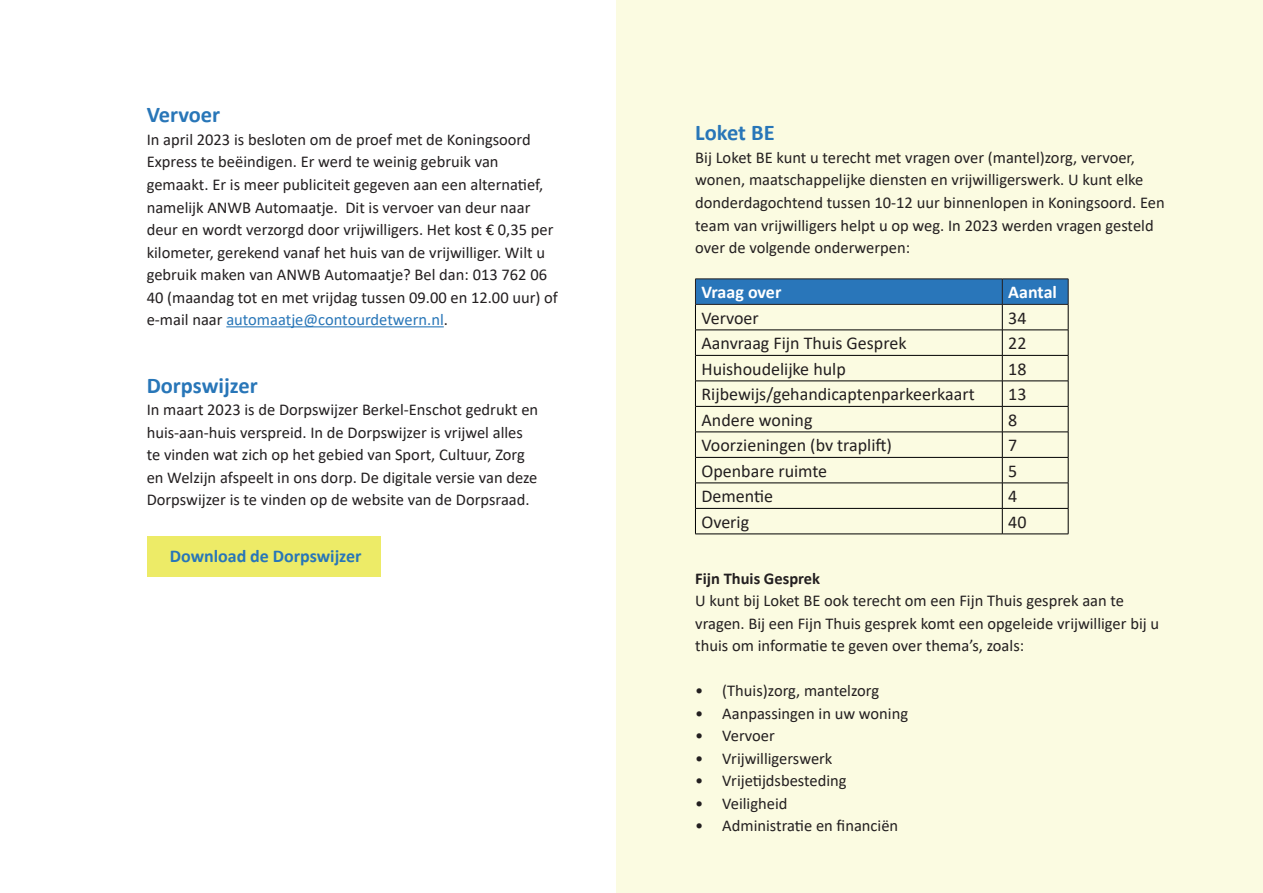
<style>
.page{position:relative;width:1263px;height:893px;background:#fff}
.page>*{position:absolute;margin:0;border:0;box-sizing:border-box;transform-origin:0 0}
.t1{font:700 22.5px "Calibri";color:#2876b8}
.t2{font:18px "Calibri";color:#231f20}
.t3{font:700 18px "Calibri";color:#2876b8}
.t4{font:700 18px "Calibri";color:#fff}
.t5{font:16.5px/22.5px "Calibri";color:#231f20}
.t6{font:700 16.5px "Calibri";color:#231f20}
.s1{color:#2876b8}
</style>
<div class="page">
<div style="left:617px;top:0;width:646px;height:893px;background:#fbfbe1"></div>
<hr style="left:226px;top:326px;width:218px;height:1px;background:#2876b8">
<div style="left:147px;top:536px;width:234px;height:40px;background:#edeb67"></div>
<svg style="left:695px;top:279px;width:374px;height:255px"></svg>
<hr style="left:695px;top:534px;width:307px;height:1px;background:#000001">
<hr style="left:1002px;top:534px;width:66px;height:1px;background:#000001">
<h1 class="t1" style="left:147px;top:99px;width:75px">Vervoer</h1>
<p class="t5" style="left:147px;top:128px;width:413px">In april 2023 is besloten om de proef met de Koningsoord Express te beëindigen. Er werd te weinig gebruik van gemaakt. Er is meer publiciteit gegeven aan een alternatief, namelijk ANWB Automaatje. Dit is vervoer van deur naar deur en wordt verzorgd door vrijwilligers. Het kost € 0,35 per kilometer, gerekend vanaf het huis van de vrijwilliger. Wilt u gebruik maken van ANWB Automaatje? Bel dan: 013 762 06<br>40 (maandag tot en met vrijdag tussen 09.00 en 12.00 uur) of e-mail naar <span class="s1">automaatje@contourdetwern.nl</span>.</p>
<h1 class="t1" style="left:147px;top:369px;width:112px">Dorpswijzer</h1>
<p class="t5" style="left:147px;top:398px;width:393px">In maart 2023 is de Dorpswijzer Berkel-Enschot gedrukt en huis-aan-huis verspreid. In de Dorpswijzer is vrijwel alles te vinden wat zich op het gebied van Sport, Cultuur, Zorg en Welzijn afspeelt in ons dorp. De digitale versie van deze Dorpswijzer is te vinden op de website van de Dorpsraad.</p>
<p class="t3" style="left:170px;top:543px;width:193px">Download de Dorpswijzer</p>
<h1 class="t1" style="left:695px;top:117px;width:81px">Loket BE</h1>
<p class="t5" style="left:695px;top:146px;width:471px">Bij Loket BE kunt u terecht met vragen over (mantel)zorg, vervoer, wonen, maatschappelijke diensten en vrijwilligerswerk. U kunt elke donderdagochtend tussen 10-12 uur binnenlopen in Koningsoord. Een team van vrijwilligers helpt u op weg. In 2023 werden vragen gesteld over de volgende onderwerpen:</p>
<p class="t4" style="left:701px;top:280px;width:81px">Vraag over</p>
<p class="t4" style="left:1008px;top:280px;width:50px">Aantal</p>
<p class="t2" style="left:701px;top:305px;width:59px">Vervoer</p>
<p class="t2" style="left:1008px;top:305px;width:20px">34</p>
<p class="t2" style="left:701px;top:331px;width:207px">Aanvraag Fijn Thuis Gesprek</p>
<p class="t2" style="left:1008px;top:331px;width:20px">22</p>
<p class="t2" style="left:701px;top:356px;width:146px">Huishoudelijke hulp</p>
<p class="t2" style="left:1008px;top:356px;width:20px">18</p>
<p class="t2" style="left:701px;top:382px;width:275px">Rijbewijs/gehandicaptenparkeerkaart</p>
<p class="t2" style="left:1008px;top:382px;width:20px">13</p>
<p class="t2" style="left:701px;top:407px;width:113px">Andere woning</p>
<p class="t2" style="left:1008px;top:407px;width:11px">8</p>
<p class="t2" style="left:701px;top:433px;width:192px">Voorzieningen (bv traplift)</p>
<p class="t2" style="left:1008px;top:433px;width:11px">7</p>
<p class="t2" style="left:701px;top:458px;width:127px">Openbare ruimte</p>
<p class="t2" style="left:1008px;top:458px;width:11px">5</p>
<p class="t2" style="left:701px;top:484px;width:73px">Dementie</p>
<p class="t2" style="left:1008px;top:484px;width:11px">4</p>
<p class="t2" style="left:701px;top:509px;width:49px">Overig</p>
<p class="t2" style="left:1008px;top:509px;width:20px">40</p>
<p class="t6" style="left:695px;top:566px;width:126px">Fijn Thuis Gesprek</p>
<p class="t5" style="left:695px;top:589px;width:465px">U kunt bij Loket BE ook terecht om een Fijn Thuis gesprek aan te vragen. Bij een Fijn Thuis gesprek komt een opgeleide vrijwilliger bij u thuis om informatie te geven over thema’s, zoals:</p>
<p class="t5" style="left:695px;top:679px;width:185px">• (Thuis)zorg, mantelzorg</p>
<p class="t5" style="left:695px;top:701px;width:214px">• Aanpassingen in uw woning</p>
<p class="t5" style="left:695px;top:724px;width:81px">• Vervoer</p>
<p class="t5" style="left:695px;top:746px;width:139px">• Vrijwilligerswerk</p>
<p class="t5" style="left:695px;top:769px;width:153px">• Vrijetijdsbesteding</p>
<p class="t5" style="left:695px;top:791px;width:94px">• Veiligheid</p>
<p class="t5" style="left:695px;top:814px;width:204px">• Administratie en financiën</p>
</div>
